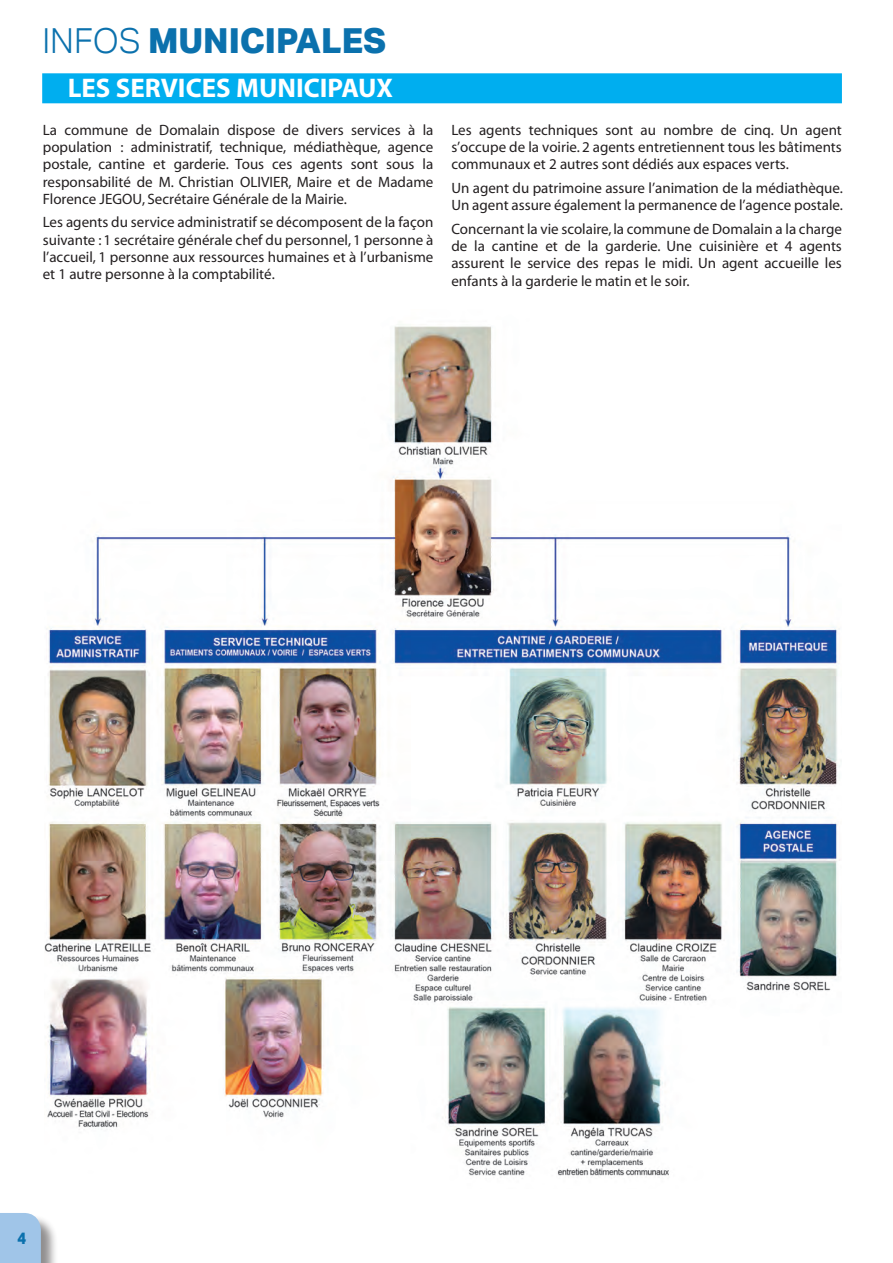
<style>
.page{position:relative;width:893px;height:1263px;background:#fff}
.page>*{position:absolute;margin:0;border:0;box-sizing:border-box;transform-origin:0 0}
.t1{font:800 34.5px "Aktiv Grotesk";color:#0b71ad}
.Titres_1_ligne{font:700 27px "Myriad";color:#fff}
.t2{font:800 16.5px "Aktiv Grotesk";color:#0b71ad;scale:.9 1}
.Texte_courant{font:15px/17.2px "Myriad";color:#231f20;text-align:justify}
.s1{font-weight:300}
</style>
<div class="page">
<hr style="left:892px;top:1218px;width:1px;height:45px;background:#0b71ad">
<div style="left:0;top:1214px;width:58px;height:49px;background:#231f20;opacity:.5"></div>
<div style="left:42px;top:73px;width:800px;height:30px;background:#00aeef"></div>
<img style="left:44px;top:326px;width:796px;height:850px">
<div style="left:0;top:1213px;width:41px;height:50px;background:#a0c5e8"></div>
<h1 class="t1" style="left:43px;top:19px;width:345px"><span class="s1">INFOS</span> MUNICIPALES</h1>
<p class="Titres_1_ligne" style="left:68px;top:74px;width:327px">LES SERVICES MUNICIPAUX</p>
<p class="Texte_courant" style="left:43px;top:122px;width:392px">La commune de Domalain dispose de divers services à la population : administratif, technique, médiathèque, agence postale, cantine et garderie. Tous ces agents sont sous la responsabilité de M. Christian OLIVIER, Maire et de Madame Florence JEGOU, Secrétaire Générale de la Mairie.</p>
<p class="Texte_courant" style="left:43px;top:214px;width:392px">Les agents du service administratif se décomposent de la façon suivante : 1 secrétaire générale chef du personnel, 1 personne à l’accueil, 1 personne aux ressources humaines et à l’urbanisme et 1 autre personne à la comptabilité.</p>
<p class="Texte_courant" style="left:451px;top:122px;width:392px">Les agents techniques sont au nombre de cinq. Un agent s’occupe de la voirie. 2 agents entretiennent tous les bâtiments communaux et 2 autres sont dédiés aux espaces verts.</p>
<p class="Texte_courant" style="left:451px;top:180px;width:393px">Un agent du patrimoine assure l’animation de la médiathèque.<br>Un agent assure également la permanence de l’agence postale.</p>
<p class="Texte_courant" style="left:451px;top:221px;width:392px">Concernant la vie scolaire, la commune de Domalain a la charge de la cantine et de la garderie. Une cuisinière et 4 agents assurent le service des repas le midi. Un agent accueille les enfants à la garderie le matin et le soir.</p>
<p class="t2" style="left:18px;top:1228px;width:11px">4</p>
</div>
